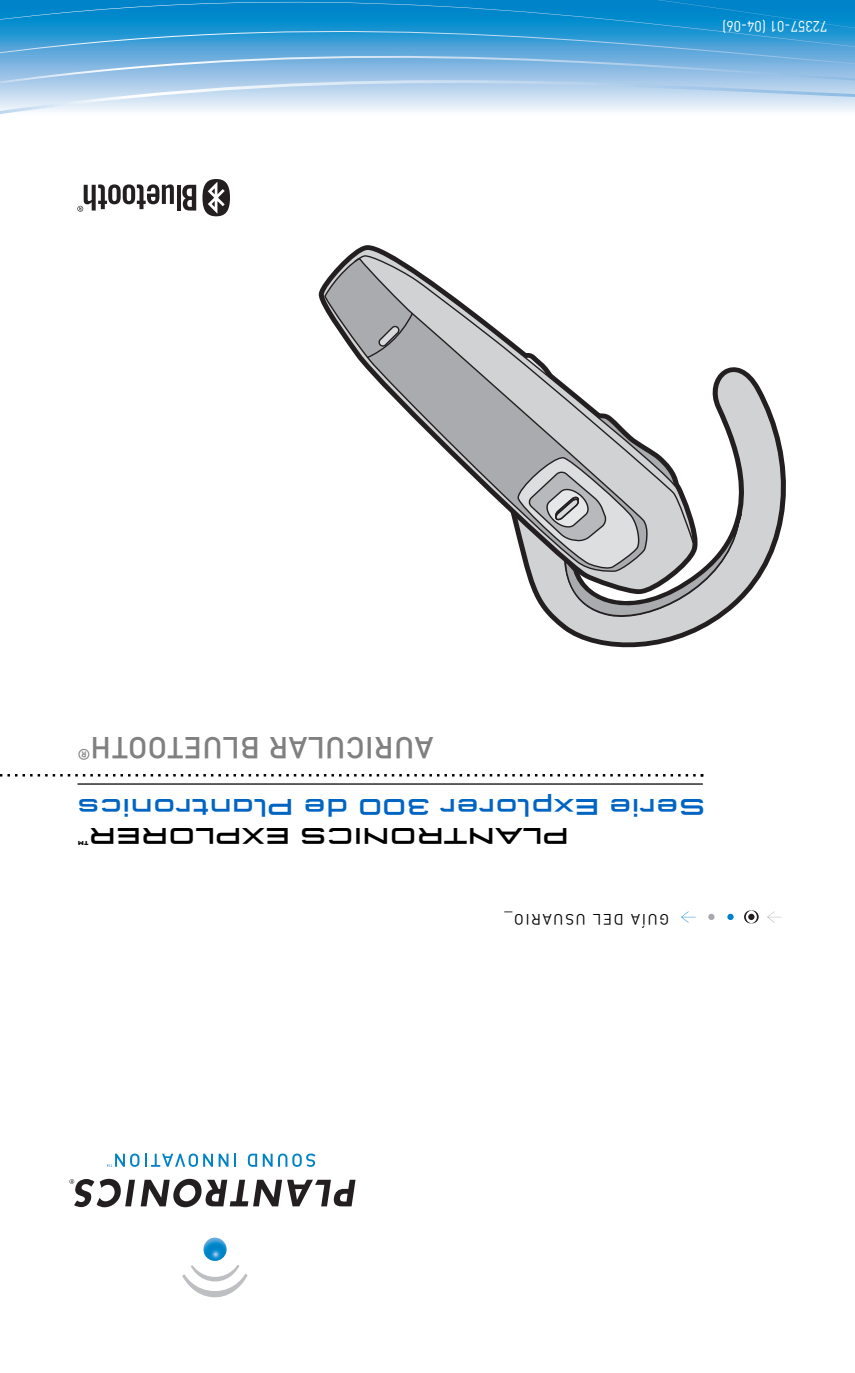
<style>
.page{position:relative;width:855px;height:1373px;background:#fff}
.page>*{position:absolute;margin:0;border:0;box-sizing:border-box;transform-origin:0 0}
.t1{font:500 30px "DIN";letter-spacing:.01em;color:#808080}
.t2{font:500 23.75px "Q Type Ext";letter-spacing:.02em;color:#0065c2}
.t3{font:500 23.75px "Q Type Ext";letter-spacing:.02em;color:#000}
.t4{font:15px "DIN";letter-spacing:.105em;color:#000}
.t5{font:15px "DIN";letter-spacing:-.005em;color:#fff;scale:.95 1}
.t6{font:500 12px "Q Type Ext";color:#000}
</style>
<div class="page">
<svg style="left:0;top:74px;width:855px;height:40px;background:#c8ddf1"></svg>
<div style="left:0;top:69px;width:855px;height:5px;background:#91bde4"></div>
<svg style="left:0;top:0;width:855px;height:69px;background:#359bd4"></svg>
<svg style="left:182px;top:1237px;width:65px;height:60px"></svg>
<svg style="left:263px;top:1153px;width:53px;height:13px"></svg>
<svg style="left:248px;top:1153px;width:9px;height:13px"></svg>
<svg style="left:234px;top:1153px;width:2px;height:13px"></svg>
<svg style="left:219px;top:1153px;width:9px;height:13px"></svg>
<svg style="left:69px;top:1178px;width:66px;height:29px"></svg>
<svg style="left:141px;top:1178px;width:215px;height:29px"></svg>
<svg style="left:107px;top:1153px;width:106px;height:13px"></svg>
<svg style="left:681px;top:911px;width:15px;height:12px"></svg>
<svg style="left:767px;top:911px;width:15px;height:12px"></svg>
<div style="left:748px;top:913px;width:7px;height:7px;background:#231f20;border-radius:50%"></div>
<div style="left:727px;top:913px;width:7px;height:7px;background:#0082c8;border-radius:50%"></div>
<div style="left:708px;top:913px;width:7px;height:7px;background:#a8a9ad;border-radius:50%"></div>
<div style="left:745px;top:910px;width:13px;height:13px;border:1px solid #231f20;border-radius:50%"></div>
<svg style="left:182px;top:185px;width:14px;height:25px"></svg>
<hr style="left:177px;top:185px;width:4px;height:25px;background:#231f20">
<svg style="left:202px;top:179px;width:28px;height:37px"></svg>
<svg style="left:78px;top:184px;width:96px;height:28px"></svg>
<hr style="left:77px;top:783px;width:626px;height:1px;background:#000">
<svg style="left:558px;top:369px;width:228px;height:279px"></svg>
<svg style="left:323px;top:257px;width:30px;height:95px"></svg>
<svg style="left:353px;top:255px;width:181px;height:283px"></svg>
<svg style="left:366px;top:312px;width:48px;height:47px;background:#a1a2a6"></svg>
<svg style="left:517px;top:355px;width:225px;height:270px"></svg>
<svg style="left:0;top:774px;width:703px;height:2px"></svg>
<p class="t5" style="left:828px;top:35px;width:112px;rotate:-180deg">72357-01 (04-06)</p>
<p class="t1" style="left:434px;top:766px;width:358px;rotate:-180deg">AURICULAR BLUETOOTH<sup>®</sup></p>
<p class="t2" style="left:706px;top:815px;width:630px;rotate:-180deg">Serie Explorer 300 de Plantronics</p>
<p class="t3" style="left:569px;top:843px;width:481px;rotate:-180deg">PLANTRONICS EXPLORER</p>
<p class="t6" style="left:89px;top:845px;width:13px;rotate:-180deg">™</p>
<p class="t4" style="left:669px;top:928px;width:166px;rotate:-180deg">GUÍA DEL USUARIO_</p>
</div>
